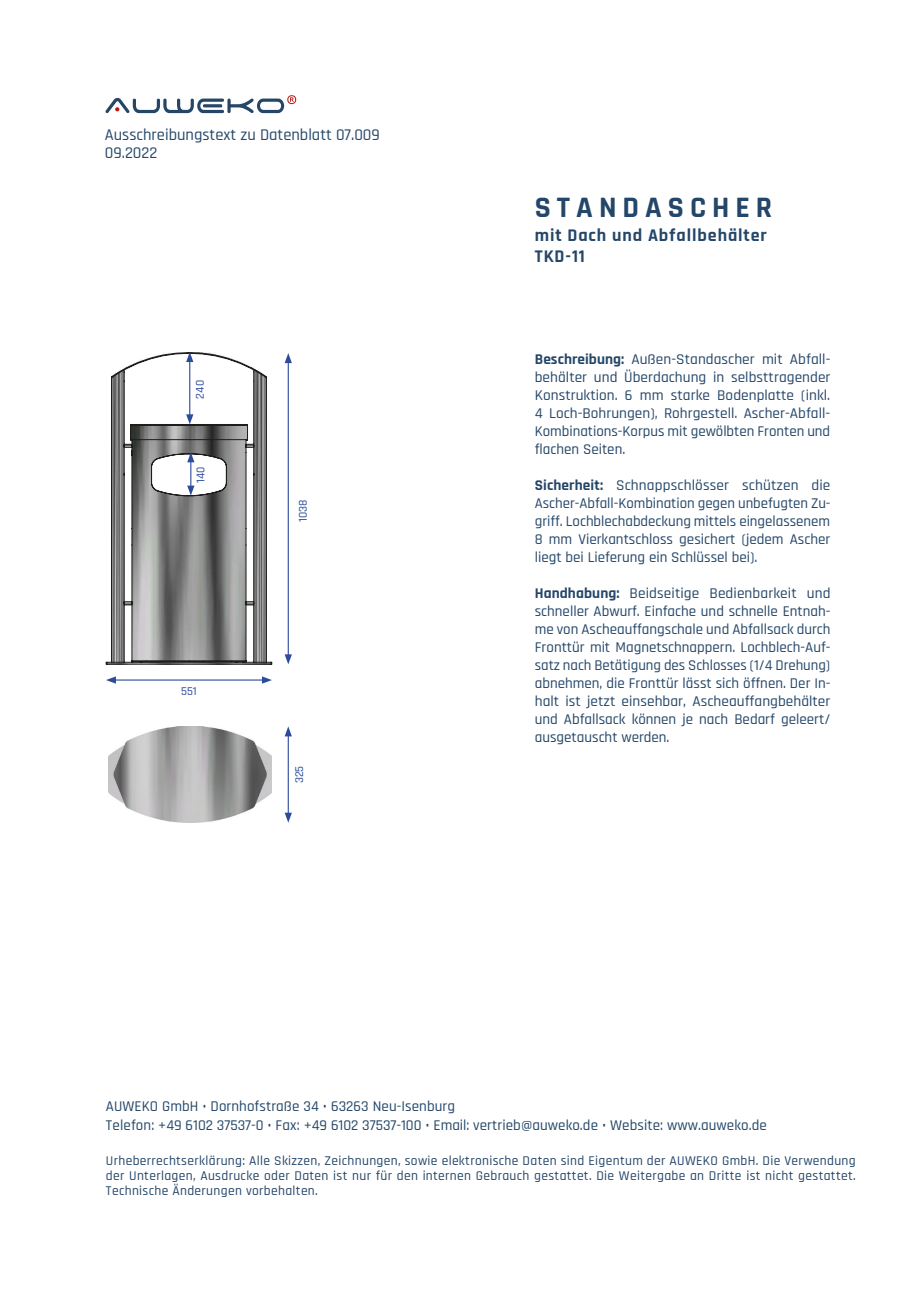
<style>
.page{position:relative;width:919px;height:1289px;background:#fff}
.page>*{position:absolute;margin:0;border:0;box-sizing:border-box;transform-origin:0 0}
.t1{font:700 30px "Rajdhani";letter-spacing:.2em;color:#244668}
.t2{font:700 18px "Rajdhani";letter-spacing:.05em;color:#244668}
.t3{font:500 16.5px "Rajdhani";color:#254768}
.t4{font:500 15px/18px "Rajdhani";color:#244668;text-align:justify}
.t5{font:500 13.5px/15px "Rajdhani";letter-spacing:.025em;color:#244668;text-align:justify}
.t6{font:500 12px "Rajdhani";color:#2c4b9b}
.s1{font-weight:700}
</style>
<div class="page">
<img style="left:108px;top:726px;width:164px;height:96px">
<svg style="left:123px;top:352px;width:132px;height:17px"></svg>
<svg style="left:106px;top:369px;width:166px;height:295px"></svg>
<hr style="left:288px;top:361px;width:1px;height:295px;background:#2c4b9b">
<svg style="left:284px;top:353px;width:8px;height:10px"></svg>
<svg style="left:284px;top:654px;width:8px;height:10px"></svg>
<hr style="left:114px;top:679px;width:150px;height:1px;background:#2c4b9b">
<svg style="left:106px;top:676px;width:10px;height:7px"></svg>
<svg style="left:262px;top:676px;width:10px;height:7px"></svg>
<hr style="left:288px;top:734px;width:1px;height:81px;background:#2c4b9b">
<svg style="left:284px;top:812px;width:8px;height:10px"></svg>
<svg style="left:284px;top:726px;width:8px;height:10px"></svg>
<hr style="left:189px;top:359px;width:1px;height:57px;background:#2c4b9b">
<svg style="left:186px;top:414px;width:7px;height:10px"></svg>
<svg style="left:186px;top:352px;width:7px;height:10px"></svg>
<svg style="left:187px;top:452px;width:7px;height:43px"></svg>
<svg style="left:105px;top:95px;width:191px;height:18px"></svg>
<p class="t3" style="left:105px;top:125px;width:276px">Ausschreibungstext zu Datenblatt 07.009</p>
<p class="t3" style="left:105px;top:143px;width:54px">09.2022</p>
<p class="t6" style="left:193px;top:398px;width:20px;rotate:-90deg">240</p>
<p class="t6" style="left:194px;top:482px;width:18px;rotate:-90deg">140</p>
<p class="t6" style="left:181px;top:684px;width:17px">551</p>
<p class="t6" style="left:296px;top:522px;width:24px;rotate:-90deg">1038</p>
<p class="t6" style="left:292px;top:783px;width:19px;rotate:-90deg">325</p>
<p class="t1" style="left:534px;top:189px;width:239px">STANDASCHER</p>
<p class="t2" style="left:534px;top:224px;width:233px">mit Dach und Abfallbehälter</p>
<p class="t2" style="left:534px;top:245px;width:52px">TKD-11</p>
<p class="t4" style="left:534px;top:351px;width:297px"><span class="s1">Beschreibung:</span> Außen-Standascher mit Abfall&shy;behälter und Überdachung in selbsttragender Konstruktion. 6 mm starke Bodenplatte (inkl.<br>4 Loch-Bohrungen), Rohrgestell. Ascher-Abfall-Kombinations-Korpus mit gewölbten Fronten und flachen Seiten.</p>
<p class="t4" style="left:534px;top:477px;width:297px"><span class="s1">Sicherheit:</span> Schnappschlösser schützen die Ascher-Abfall-Kombination gegen unbefugten Zu&shy;griff. Lochblechabdeckung mittels eingelassenem 8 mm Vierkantschloss gesichert (jedem Ascher liegt bei Lieferung ein Schlüssel bei).</p>
<p class="t4" style="left:534px;top:585px;width:297px"><span class="s1">Handhabung:</span> Beidseitige Bedienbarkeit und schneller Abwurf. Einfache und schnelle Entnah&shy;me von Ascheauffangschale und Abfallsack durch Fronttür mit Magnetschnappern. Lochblech-Auf&shy;satz nach Betätigung des Schlosses (1/4 Drehung) abnehmen, die Fronttür lässt sich öffnen. Der In&shy;halt ist jetzt einsehbar, Ascheauffangbehälter und Abfallsack können je nach Bedarf geleert/ ausgetauscht werden.</p>
<p class="t4" style="left:106px;top:1097px;width:350px">AUWEKO GmbH • Dornhofstraße 34 • 63263 Neu-Isenburg</p>
<p class="t4" style="left:106px;top:1116px;width:662px">Telefon: +49 6102 37537-0 • Fax: +49 6102 37537-100 • Email: vertrieb@auweko.de • Website: www.auweko.de</p>
<p class="t5" style="left:106px;top:1153px;width:751px">Urheberrechtserklärung: Alle Skizzen, Zeichnungen, sowie elektronische Daten sind Eigentum der AUWEKO GmbH. Die Verwendung der Unterlagen, Ausdrucke oder Daten ist nur für den internen Gebrauch gestattet. Die Weitergabe an Dritte ist nicht gestattet.<br>Technische Änderungen vorbehalten.</p>
</div>
